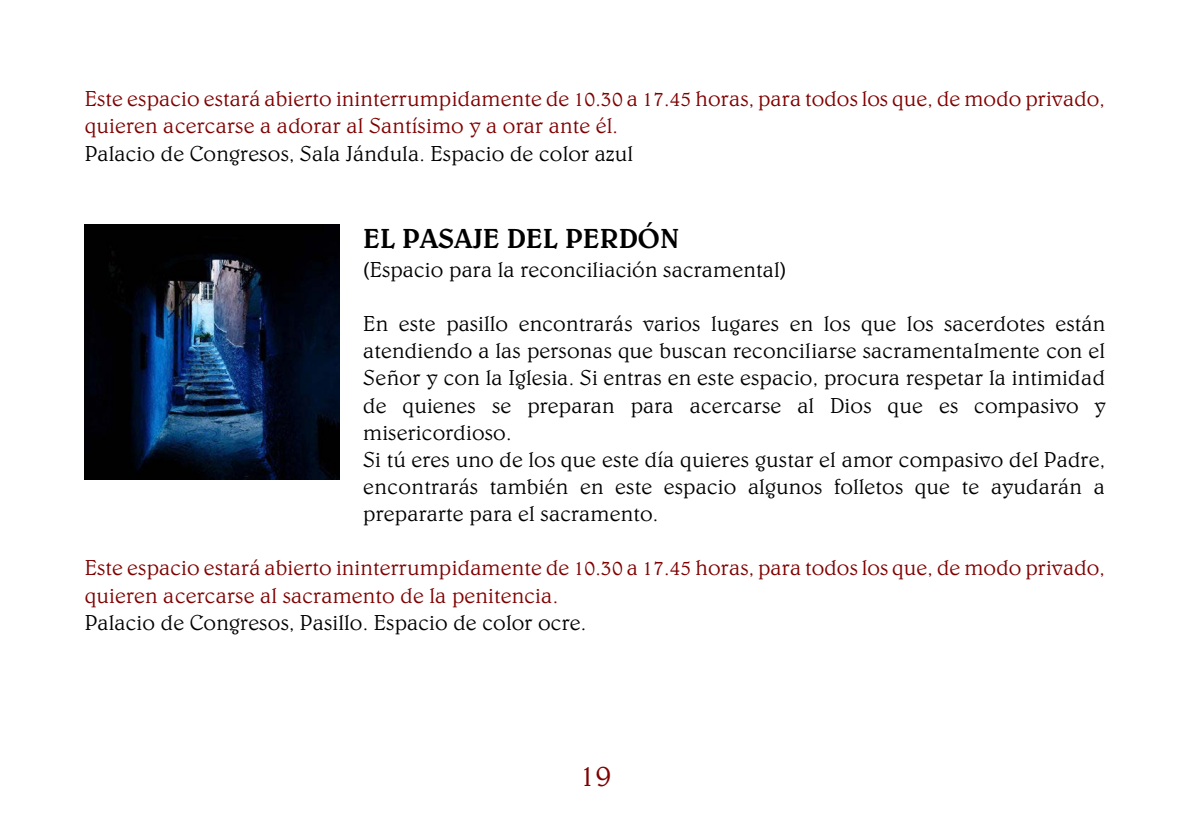
<style>
.page{position:relative;width:1191px;height:840px;background:#fff}
.page>*{position:absolute;margin:0;border:0;box-sizing:border-box;transform-origin:0 0}
.t1{font:300 32px "Belwe BT";color:#800000}
.t2{font:300 28px "Belwe BT";color:#000}
.t3{font:300 22px/27.2px "Belwe BT";color:#000}
.t4{font:300 22px/27.2px "Belwe BT";color:#800000}
</style>
<div class="page">
<img style="left:84px;top:224px;width:255px;height:255px">
<p class="t4" style="left:85px;top:87px;width:1021px">Este espacio estará abierto ininterrumpidamente de 10.30 a 17.45 horas, para todos los que, de modo privado, quieren acercarse a adorar al Santísimo y a orar ante él.</p>
<p class="t3" style="left:85px;top:141px;width:550px">Palacio de Congresos, Sala Jándula. Espacio de color azul</p>
<p class="t2" style="left:363px;top:227px;width:318px">EL PASAJE DEL PERDÓN</p>
<p class="t3" style="left:363px;top:257px;width:425px">(Espacio para la reconciliación sacramental)</p>
<p class="t3" style="left:363px;top:311px;width:744px">En este pasillo encontrarás varios lugares en los que los sacerdotes están atendiendo a las personas que buscan reconciliarse sacramentalmente con el Señor y con la Iglesia. Si entras en este espacio, procura respetar la intimidad de quienes se preparan para acercarse al Dios que es compasivo y misericordioso.<br>Si tú eres uno de los que este día quieres gustar el amor compasivo del Padre, encontrarás también en este espacio algunos folletos que te ayudarán a prepararte para el sacramento.</p>
<p class="t4" style="left:85px;top:555px;width:1021px">Este espacio estará abierto ininterrumpidamente de 10.30 a 17.45 horas, para todos los que, de modo privado, quieren acercarse al sacramento de la penitencia.</p>
<p class="t3" style="left:85px;top:610px;width:503px">Palacio de Congresos, Pasillo. Espacio de color ocre.</p>
<h1 class="t1" style="left:579px;top:761px;width:33px">19</h1>
</div>
